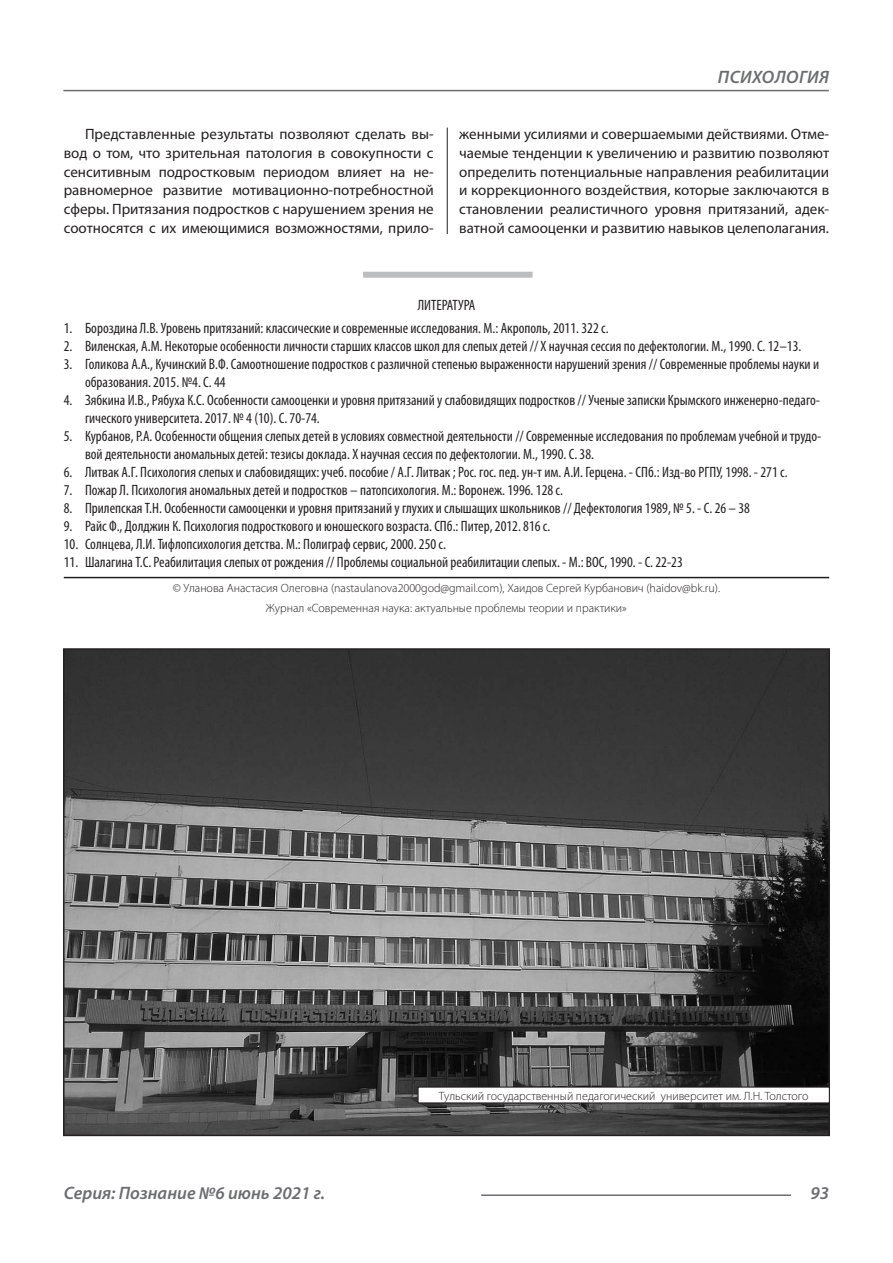
<style>
.page{position:relative;width:893px;height:1263px;background:#fff}
.page>*{position:absolute;margin:0;border:0;box-sizing:border-box;transform-origin:0 0}
.t1{font:italic 600 18px "Myriad Pro";color:#6c6d70}
.t2{font:italic 600 18px "Myriad Pro";letter-spacing:.02em;color:#6c6d70}
.Библиография_Литерат{font:condensed 15px/18px "Myriad Pro";color:#231f20}
.Статья_текст{font:15px/18.9px "Myriad Pro";color:#231f20;text-align:justify}
.Автор_копирайт{font:300 12px "Myriad Pro";color:#231f20}
</style>
<div class="page">
<hr style="left:447px;top:128px;width:1px;height:1007px;background:#231f20">
<hr style="left:63px;top:90px;width:766px;height:1px;background:#6c6d70">
<hr style="left:481px;top:1194px;width:310px;height:2px;background:#6c6d70">
<div style="left:437px;top:234px;width:17px;height:903px;background:#fff"></div>
<div style="left:363px;top:272px;width:170px;height:6px;background:#bcbdc0"></div>
<hr style="left:64px;top:577px;width:765px;height:1px;background:#231f20">
<img style="left:66px;top:651px;width:761px;height:482px">
<div style="left:418px;top:1087px;width:411px;height:16px;background:#fff"></div>
<div style="left:417px;top:1086px;width:413px;height:17px;border:1px solid #231f20"></div>
<p class="t2" style="left:718px;top:66px;width:113px">ПСИХОЛОГИЯ</p>
<p class="Статья_текст" style="left:64px;top:124px;width:371px;text-indent:21px">Представленные результаты позволяют сделать вы&shy;вод о том, что зрительная патология в совокупности с сенситивным подростковым периодом влияет на не&shy;равномерное развитие мотивационно-потребностной сферы. Притязания подростков с нарушением зрения не соотносятся с их имеющимися возможностями, прило-</p>
<p class="Статья_текст" style="left:459px;top:124px;width:371px">женными усилиями и совершаемыми действиями. Отме&shy;чаемые тенденции к увеличению и развитию позволяют определить потенциальные направления реабилитации и коррекционного воздействия, которые заключаются в становлении реалистичного уровня притязаний, адек&shy;ватной самооценки и развитию навыков целеполагания.</p>
<p class="Библиография_Литерат" style="left:418px;top:296px;width:59px">ЛИТЕРАТУРА</p>
<p class="Библиография_Литерат" style="left:64px;top:319px;width:546px">1. Бороздина Л.В. Уровень притязаний: классические и современные исследования. М.: Акрополь, 2011. 322 с.</p>
<p class="Библиография_Литерат" style="left:64px;top:337px;width:739px">2. Виленская, А.М. Некоторые особенности личности старших классов школ для слепых детей // X научная сессия по дефектологии. М., 1990. С. 12–13.</p>
<p class="Библиография_Литерат" style="left:85px;top:355px;width:736px;text-indent:-21px">3. Голикова А.А., Кучинский В.Ф. Самоотношение подростков с различной степенью выраженности нарушений зрения // Современные проблемы науки и образования. 2015. №4. С. 44</p>
<p class="Библиография_Литерат" style="left:85px;top:391px;width:736px;text-indent:-21px">4. Зябкина И.В., Рябуха К.С. Особенности самооценки и уровня притязаний у слабовидящих подростков // Ученые записки Крымского инженерно-педаго&shy;гического университета. 2017. № 4 (10). С. 70-74.</p>
<p class="Библиография_Литерат" style="left:85px;top:427px;width:738px;text-indent:-21px">5. Курбанов, Р.А. Особенности общения слепых детей в условиях совместной деятельности // Современные исследования по проблемам учебной и трудо&shy;вой деятельности аномальных детей: тезисы доклада. X научная сессия по дефектологии. М., 1990. С. 38.</p>
<p class="Библиография_Литерат" style="left:64px;top:463px;width:725px">6. Литвак А.Г. Психология слепых и слабовидящих: учеб. пособие / А.Г. Литвак ; Рос. гос. пед. ун-т им. А.И. Герцена. - СПб.: Изд-во РГПУ, 1998. - 271 с.</p>
<p class="Библиография_Литерат" style="left:64px;top:481px;width:501px">7. Пожар Л. Психология аномальных детей и подростков – патопсихология. М.: Воронеж. 1996. 128 с.</p>
<p class="Библиография_Литерат" style="left:64px;top:499px;width:688px">8. Прилепская Т.Н. Особенности самооценки и уровня притязаний у глухих и слышащих школьников // Дефектология 1989, № 5. - С. 26 – 38</p>
<p class="Библиография_Литерат" style="left:64px;top:517px;width:488px">9. Райс Ф., Долджин К. Психология подросткового и юношеского возраста. СПб.: Питер, 2012. 816 с.</p>
<p class="Библиография_Литерат" style="left:64px;top:535px;width:384px">10. Солнцева, Л.И. Тифлопсихология детства. М.: Полиграф сервис, 2000. 250 с.</p>
<p class="Библиография_Литерат" style="left:64px;top:553px;width:620px">11. Шалагина Т.С. Реабилитация слепых от рождения // Проблемы социальной реабилитации слепых. - М.: ВОС, 1990. - С. 22-23</p>
<p class="Автор_копирайт" style="left:173px;top:581px;width:549px">© Уланова Анастасия Олеговна (nastaulanova2000god@gmail.com), Хаидов Сергей Курбанович (haidov@bk.ru).</p>
<p class="Автор_копирайт" style="left:266px;top:600px;width:363px">Журнал «Современная наука: актуальные проблемы теории и практики»</p>
<p class="Автор_копирайт" style="left:439px;top:1088px;width:371px">Тульский государственный педагогический университет им. Л.Н. Толстого</p>
<p class="t1" style="left:64px;top:1182px;width:263px">Серия: Познание №6 июнь 2021 г.</p>
<p class="t1" style="left:810px;top:1182px;width:20px">93</p>
</div>
